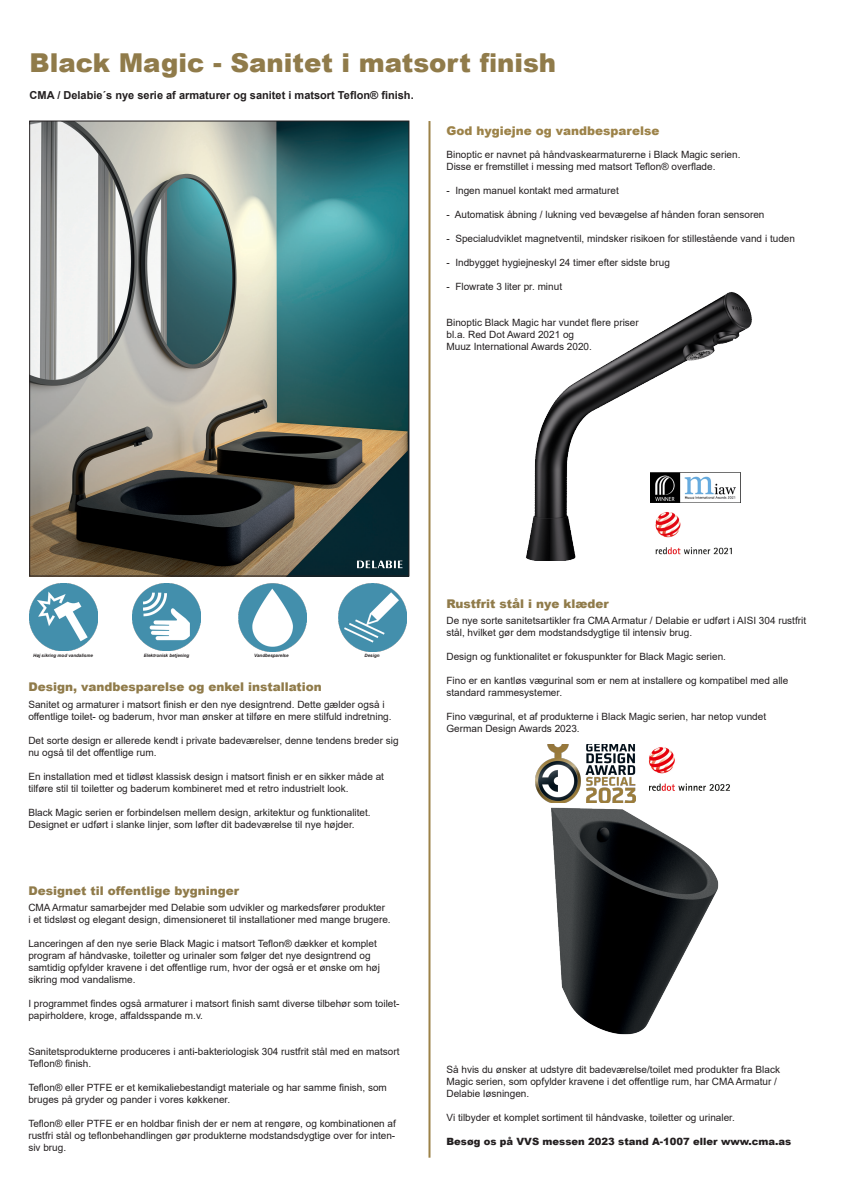
<style>
.page{position:relative;width:842px;height:1191px;background:#fff}
.page>*{position:absolute;margin:0;border:0;box-sizing:border-box;transform-origin:0 0}
.t1{font:900 26px "Arial";color:#907b4a}
.t2{font:900 12px "Arial";color:#907b4a}
.t3{font:900 12px "Arial";color:#9c8248}
.t4{font:700 11px "Arial";color:#231f20}
.t5{font:10px/12px "Arial";color:#231f20}
.t6{font:900 10px "Arial";color:#231f20}
.t7{font:italic 700 4.5px "Arial";color:#231f20}
</style>
<div class="page">
<hr style="left:428px;top:121px;width:2px;height:1036px;background:#9c8248">
<img style="left:526px;top:292px;width:226px;height:268px">
<img style="left:650px;top:507px;width:90px;height:51px">
<img style="left:651px;top:472px;width:89px;height:30px">
<img style="left:551px;top:807px;width:168px;height:228px">
<img style="left:536px;top:745px;width:100px;height:58px">
<img style="left:649px;top:747px;width:81px;height:44px">
<img style="left:31px;top:123px;width:376px;height:451px">
<img style="left:30px;top:583px;width:67px;height:67px">
<img style="left:239px;top:584px;width:67px;height:67px">
<img style="left:339px;top:584px;width:67px;height:67px">
<img style="left:133px;top:583px;width:67px;height:67px">
<img style="left:355px;top:556px;width:50px;height:15px">
<p class="t1" style="left:30px;top:44px;width:528px">Black Magic - Sanitet i matsort finish</p>
<p class="t4" style="left:30px;top:87px;width:386px">CMA / Delabie´s nye serie af armaturer og sanitet i matsort Teflon® finish.</p>
<p class="t3" style="left:446px;top:122px;width:214px">God hygiejne og vandbesparelse</p>
<p class="t5" style="left:446px;top:148px;width:296px">Binoptic er navnet på håndvaskearmaturerne i Black Magic serien.</p>
<p class="t5" style="left:446px;top:160px;width:270px">Disse er fremstillet i messing med matsort Teflon® overflade.</p>
<p class="t5" style="left:446px;top:184px;width:174px">- Ingen manuel kontakt med armaturet</p>
<p class="t5" style="left:446px;top:208px;width:319px">- Automatisk åbning / lukning ved bevægelse af hånden foran sensoren</p>
<p class="t5" style="left:446px;top:232px;width:350px">- Specialudviklet magnetventil, mindsker risikoen for stillestående vand i tuden</p>
<p class="t5" style="left:446px;top:256px;width:225px">- Indbygget hygiejneskyl 24 timer efter sidste brug</p>
<p class="t5" style="left:446px;top:280px;width:117px">- Flowrate 3 liter pr. minut</p>
<p class="t5" style="left:446px;top:316px;width:194px">Binoptic Black Magic har vundet flere priser</p>
<p class="t5" style="left:446px;top:328px;width:129px">bl.a. Red Dot Award 2021 og</p>
<p class="t5" style="left:446px;top:340px;width:147px">Muuz International Awards 2020.</p>
<p class="t7" style="left:33px;top:652px;width:61px">Høj sikring mod vandalisme</p>
<p class="t7" style="left:144px;top:652px;width:47px">Elektronisk betjening</p>
<p class="t7" style="left:254px;top:652px;width:36px">Vandbesparelse</p>
<p class="t7" style="left:365px;top:652px;width:17px">Design</p>
<p class="t2" style="left:28px;top:678px;width:295px">Design, vandbesparelse og enkel installation</p>
<p class="t5" style="left:28px;top:699px;width:365px">Sanitet og armaturer i matsort finish er den nye designtrend. Dette gælder også i offentlige toilet- og baderum, hvor man ønsker at tilføre en mere stilfuld indretning.</p>
<p class="t5" style="left:28px;top:735px;width:372px">Det sorte design er allerede kendt i private badeværelser, denne tendens breder sig</p>
<p class="t5" style="left:28px;top:747px;width:130px">nu også til det offentlige rum.</p>
<p class="t5" style="left:28px;top:771px;width:357px">En installation med et tidløst klassisk design i matsort finish er en sikker måde at</p>
<p class="t5" style="left:28px;top:783px;width:322px">tilføre stil til toiletter og baderum kombineret med et retro industrielt look.</p>
<p class="t5" style="left:28px;top:807px;width:344px">Black Magic serien er forbindelsen mellem design, arkitektur og funktionalitet.</p>
<p class="t5" style="left:28px;top:819px;width:328px">Designet er udført i slanke linjer, som løfter dit badeværelse til nye højder.</p>
<p class="t2" style="left:28px;top:882px;width:212px">Designet til offentlige bygninger</p>
<p class="t5" style="left:28px;top:901px;width:358px">CMA Armatur samarbejder med Delabie som udvikler og markedsfører produkter</p>
<p class="t5" style="left:28px;top:913px;width:364px">i et tidsløst og elegant design, dimensioneret til installationer med mange brugere.</p>
<p class="t5" style="left:28px;top:937px;width:350px">Lanceringen af den nye serie Black Magic i matsort Teflon® dækker et komplet</p>
<p class="t5" style="left:28px;top:949px;width:344px">program af håndvaske, toiletter og urinaler som følger det nye designtrend og</p>
<p class="t5" style="left:28px;top:961px;width:353px">samtidig opfylder kravene i det offentlige rum, hvor der også er et ønske om høj</p>
<p class="t5" style="left:28px;top:973px;width:109px">sikring mod vandalisme.</p>
<p class="t5" style="left:28px;top:997px;width:373px">I programmet findes også armaturer i matsort finish samt diverse tilbehør som toilet&shy;papirholdere, kroge, affaldsspande m.v.</p>
<p class="t5" style="left:28px;top:1045px;width:373px">Sanitetsprodukterne produceres i anti-bakteriologisk 304 rustfrit stål med en matsort<br>Teflon® finish.</p>
<p class="t5" style="left:28px;top:1081px;width:360px">Teflon® eller PTFE er et kemikaliebestandigt materiale og har samme finish, som bruges på gryder og pander i vores køkkener.</p>
<p class="t5" style="left:28px;top:1117px;width:369px">Teflon® eller PTFE er en holdbar finish der er nem at rengøre, og kombinationen af rustfri stål og teflonbehandlingen gør produkterne modstandsdygtige over for inten-</p>
<p class="t5" style="left:28px;top:1141px;width:39px">siv brug.</p>
<p class="t2" style="left:446px;top:595px;width:164px">Rustfrit stål i nye klæder</p>
<p class="t5" style="left:446px;top:614px;width:361px">De nye sorte sanitetsartikler fra CMA Armatur / Delabie er udført i AISI 304 rustfrit stål, hvilket gør dem modstandsdygtige til intensiv brug.</p>
<p class="t5" style="left:446px;top:650px;width:281px">Design og funktionalitet er fokuspunkter for Black Magic serien.</p>
<p class="t5" style="left:446px;top:674px;width:343px">Fino er en kantløs vægurinal som er nem at installere og kompatibel med alle standard rammesystemer.</p>
<p class="t5" style="left:446px;top:710px;width:321px">Fino vægurinal, et af produkterne i Black Magic serien, har netop vundet</p>
<p class="t5" style="left:446px;top:722px;width:135px">German Design Awards 2023.</p>
<p class="t5" style="left:446px;top:1063px;width:335px">Så hvis du ønsker at udstyre dit badeværelse/toilet med produkter fra Black</p>
<p class="t5" style="left:446px;top:1075px;width:332px">Magic serien, som opfylder kravene i det offentlige rum, har CMA Armatur /</p>
<p class="t5" style="left:446px;top:1087px;width:84px">Delabie løsningen.</p>
<p class="t5" style="left:446px;top:1111px;width:290px">Vi tilbyder et komplet sortiment til håndvaske, toiletter og urinaler.</p>
<p class="t6" style="left:446px;top:1134px;width:346px">Besøg os på VVS messen 2023 stand A-1007 eller www.cma.as</p>
</div>
